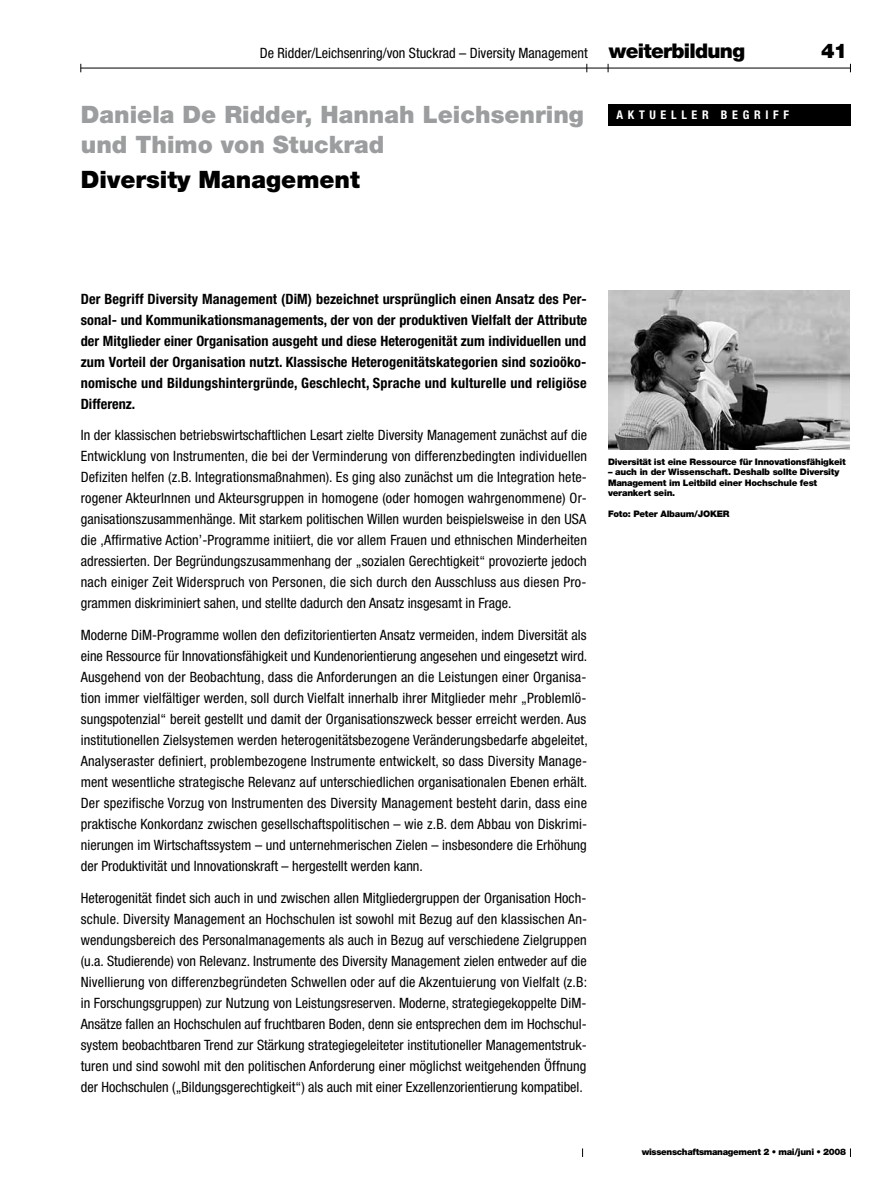
<style>
.page{position:relative;width:893px;height:1191px;background:#fff}
.page>*{position:absolute;margin:0;border:0;box-sizing:border-box;transform-origin:0 0}
.t1{font:900 24px/30px "Helvetica Neue";color:#9b9d9f}
.t2{font:900 24px "Helvetica Neue";color:#000}
.t3{font:900 20.25px "Helvetica Neue";color:#000}
.t4{font:condensed 14.25px/21px "Helvetica Neue";color:#000;text-align:justify}
.t5{font:700 condensed 14.25px/21px "Helvetica Neue";letter-spacing:.015em;color:#000;text-align:justify}
.t6{font:700 condensed 12px "Helvetica Neue";letter-spacing:.39em;color:#fff}
.t7{font:900 9px/10.5px "Helvetica Neue";letter-spacing:-.025em;color:#000}
.s1{font-weight:900;font-stretch:normal;font-size:20.25px}
</style>
<div class="page">
<hr style="left:81px;top:68px;width:769px;height:1px;background:#000">
<div style="left:608px;top:104px;width:242px;height:21px;background:#000"></div>
<img style="left:608px;top:291px;width:241px;height:158px">
<p class="t4" style="left:260px;top:42px;width:487px">De Ridder/Leichsenring/von Stuckrad – Diversity Management <span class="s1">weiterbildung</span></p>
<h2 class="t3" style="left:821px;top:39px;width:28px">41</h2>
<h1 class="t1" style="left:81px;top:99px;width:505px">Daniela De Ridder, Hannah Leichsenring und Thimo von Stuckrad</h1>
<h1 class="t2" style="left:81px;top:165px;width:281px">Diversity Management</h1>
<p class="t6" style="left:617px;top:108px;width:174px">ak tueller Begriff</p>
<p class="t5" style="left:81px;top:288px;width:508px">Der Begriff Diversity Management (DiM) bezeichnet ursprünglich einen Ansatz des Per&shy;sonal- und Kommunikationsmanagements, der von der produktiven Vielfalt der Attribute der Mitglieder einer Organisation ausgeht und diese Heterogenität zum individuellen und zum Vorteil der Organisation nutzt. Klassische Heterogenitätskategorien sind sozioöko&shy;nomische und Bildungshintergründe, Geschlecht, Sprache und kulturelle und religiöse Differenz.</p>
<p class="t4" style="left:81px;top:424px;width:508px">In der klassischen betriebswirtschaftlichen Lesart zielte Diversity Management zunächst auf die Entwicklung von Instrumenten, die bei der Verminderung von differenzbedingten individuellen Defiziten helfen (z.B. Integrationsmaßnahmen). Es ging also zunächst um die Integration hete&shy;rogener AkteurInnen und Akteursgruppen in homogene (oder homogen wahrgenommene) Or&shy;ganisationszusammenhänge. Mit starkem politischen Willen wurden beispielsweise in den USA die ‚Affirmative Action’-Programme initiiert, die vor allem Frauen und ethnischen Minderheiten adressierten. Der Begründungszusammenhang der „sozialen Gerechtigkeit“ provozierte jedoch nach einiger Zeit Widerspruch von Personen, die sich durch den Ausschluss aus diesen Pro&shy;grammen diskriminiert sahen, und stellte dadurch den Ansatz insgesamt in Frage.</p>
<p class="t4" style="left:81px;top:624px;width:508px">Moderne DiM-Programme wollen den defizitorientierten Ansatz vermeiden, indem Diversität als eine Ressource für Innovationsfähigkeit und Kundenorientierung angesehen und eingesetzt wird.<br>Ausgehend von der Beobachtung, dass die Anforderungen an die Leistungen einer Organisa&shy;tion immer vielfältiger werden, soll durch Vielfalt innerhalb ihrer Mitglieder mehr „Problemlö&shy;sungspotenzial“ bereit gestellt und damit der Organisationszweck besser erreicht werden. Aus institutionellen Zielsystemen werden heterogenitätsbezogene Veränderungsbedarfe abgeleitet, Analyseraster definiert, problembezogene Instrumente entwickelt, so dass Diversity Manage&shy;ment wesentliche strategische Relevanz auf unterschiedlichen organisationalen Ebenen erhält.<br>Der spezifische Vorzug von Instrumenten des Diversity Management besteht darin, dass eine praktische Konkordanz zwischen gesellschaftspolitischen – wie z.B. dem Abbau von Diskrimi&shy;nierungen im Wirtschaftssystem – und unternehmerischen Zielen – insbesondere die Erhöhung der Produktivität und Innovationskraft – hergestellt werden kann.</p>
<p class="t4" style="left:81px;top:887px;width:508px">Heterogenität findet sich auch in und zwischen allen Mitgliedergruppen der Organisation Hoch&shy;schule. Diversity Management an Hochschulen ist sowohl mit Bezug auf den klassischen An&shy;wendungsbereich des Personalmanagements als auch in Bezug auf verschiedene Zielgruppen (u.a. Studierende) von Relevanz. Instrumente des Diversity Management zielen entweder auf die Nivellierung von differenzbegründeten Schwellen oder auf die Akzentuierung von Vielfalt (z.B: in Forschungsgruppen) zur Nutzung von Leistungsreserven. Moderne, strategiegekoppelte DiM-Ansätze fallen an Hochschulen auf fruchtbaren Boden, denn sie entsprechen dem im Hochschul&shy;system beobachtbaren Trend zur Stärkung strategiegeleiteter institutioneller Managementstruk&shy;turen und sind sowohl mit den politischen Anforderung einer möglichst weitgehenden Öffnung der Hochschulen („Bildungsgerechtigkeit“) als auch mit einer Exzellenzorientierung kompatibel.</p>
<p class="t7" style="left:608px;top:456px;width:239px">Diversität ist eine Ressource für Innovationsfähigkeit</p>
<p class="t7" style="left:608px;top:466px;width:233px">– auch in der Wissenschaft. Deshalb sollte Diversity<br>Management im Leitbild einer Hochschule fest verankert sein.</p>
<p class="t7" style="left:608px;top:508px;width:123px">Foto: Peter Albaum/JOKER</p>
<p class="t7" style="left:642px;top:1146px;width:206px">wissenschaftsmanagement 2 • mai/juni • 2008</p>
</div>
